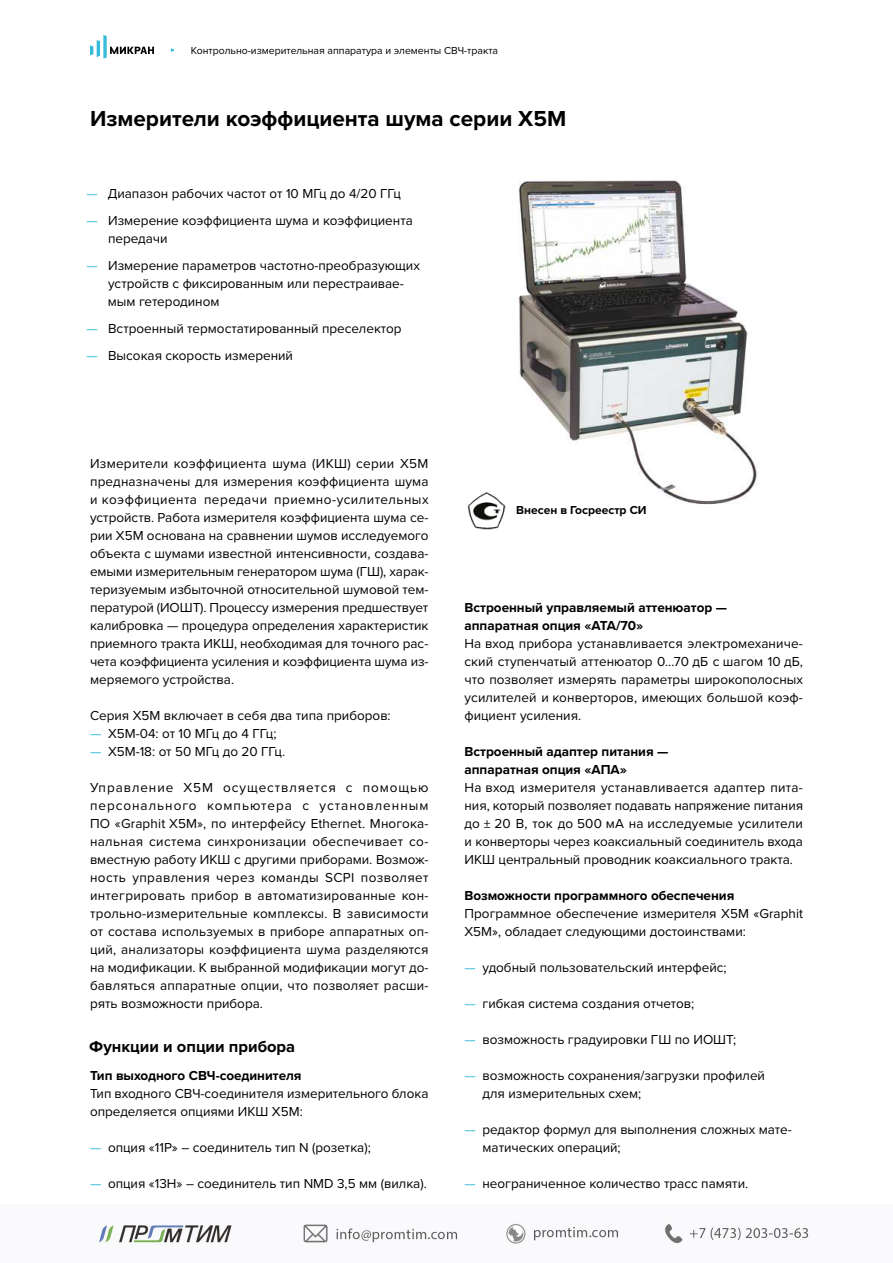
<style>
.page{position:relative;width:893px;height:1263px;background:#fff}
.page>*{position:absolute;margin:0;border:0;box-sizing:border-box;transform-origin:0 0}
.t1{font:700 22.5px "Proxima Nova";color:#000}
.t2{font:700 16.5px "Proxima Nova";color:#000}
.t3{font:13.5px/18px "Proxima Nova";color:#000}
.t4{font:700 13.5px/18px "Proxima Nova";color:#000}
.t5{font:700 12px "Proxima Nova";color:#000}
.t6{font:10.5px "Proxima Nova";color:#000}
.s1{color:#34bbda}
</style>
<div class="page">
<img style="left:518px;top:180px;width:240px;height:325px">
<img style="left:467px;top:492px;width:39px;height:38px">
<svg style="left:90px;top:35px;width:64px;height:23px"></svg>
<img style="left:99px;top:1223px;width:710px;height:21px">
<p class="t6" style="left:191px;top:46px;width:309px">Контрольно-измерительная аппаратура и элементы СВЧ-тракта</p>
<h1 class="t1" style="left:90px;top:109px;width:478px">Измерители коэффициента шума серии Х5М</h1>
<p class="t3" style="left:87px;top:185px;width:316px"><span class="s1">—</span> Диапазон рабочих частот от 10 МГц до 4/20 ГГц</p>
<p class="t3" style="left:108px;top:212px;width:306px;text-indent:-21px"><span class="s1">—</span> Измерение коэффициента шума и коэффициента передачи</p>
<p class="t3" style="left:108px;top:257px;width:313px;text-indent:-21px"><span class="s1">—</span> Измерение параметров частотно-преобразующих устройств с фиксированным или перестраивае&shy;мым гетеродином</p>
<p class="t3" style="left:87px;top:320px;width:317px"><span class="s1">—</span> Встроенный термостатированный преселектор</p>
<p class="t3" style="left:87px;top:347px;width:208px"><span class="s1">—</span> Высокая скорость измерений</p>
<p class="t3" style="left:90px;top:455px;width:340px;text-align:justify">Измерители коэффициента шума (ИКШ) серии Х5М предназначены для измерения коэффициента шума и коэффициента передачи приемно-усилительных устройств. Работа измерителя коэффициента шума се&shy;рии Х5М основана на сравнении шумов исследуемого объекта с шумами известной интенсивности, создава&shy;емыми измерительным генератором шума (ГШ), харак&shy;теризуемым избыточной относительной шумовой тем&shy;пературой (ИОШТ). Процессу измерения предшествует калибровка — процедура определения характеристик приемного тракта ИКШ, необходимая для точного рас&shy;чета коэффициента усиления и коэффициента шума из&shy;меряемого устройства.</p>
<p class="t3" style="left:90px;top:707px;width:302px">Серия Х5М включает в себя два типа приборов:</p>
<p class="t3" style="left:90px;top:725px;width:188px"><span class="s1">—</span> Х5М-04: от 10 МГц до 4 ГГц;</p>
<p class="t3" style="left:90px;top:743px;width:197px"><span class="s1">—</span> Х5М-18: от 50 МГц до 20 ГГц.</p>
<p class="t3" style="left:90px;top:779px;width:340px;text-align:justify">Управление Х5М осуществляется с помощью персонального компьютера с установленным ПО «Graphit Х5M», по интерфейсу Ethernet. Многока&shy;нальная система синхронизации обеспечивает со&shy;вместную работу ИКШ с другими приборами. Возмож&shy;ность управления через команды SCPI позволяет интегрировать прибор в автоматизированные кон&shy;трольно-измерительные комплексы. В зависимости от состава используемых в приборе аппаратных оп&shy;ций, анализаторы коэффициента шума разделяются на модификации. К выбранной модификации могут до&shy;бавляться аппаратные опции, что позволяет расши&shy;рять возможности прибора.</p>
<p class="t2" style="left:89px;top:1040px;width:207px">Функции и опции прибора</p>
<p class="t4" style="left:90px;top:1067px;width:213px">Тип выходного СВЧ-соединителя</p>
<p class="t3" style="left:90px;top:1085px;width:340px">Тип входного СВЧ-соединителя измерительного блока определяется опциями ИКШ Х5М:</p>
<p class="t3" style="left:90px;top:1139px;width:282px"><span class="s1">—</span> опция «11Р» – соединитель тип N (розетка);</p>
<p class="t3" style="left:90px;top:1175px;width:338px"><span class="s1">—</span> опция «13Н» – соединитель тип NMD 3,5 мм (вилка).</p>
<p class="t5" style="left:516px;top:505px;width:132px">Внесен в Госреестр СИ</p>
<p class="t4" style="left:464px;top:599px;width:264px">Встроенный управляемый аттенюатор — аппаратная опция «АТА/70»</p>
<p class="t3" style="left:464px;top:635px;width:340px;text-align:justify">На вход прибора устанавливается электромеханиче&shy;ский ступенчатый аттенюатор 0…70 дБ с шагом 10 дБ, что позволяет измерять параметры широкополосных усилителей и конверторов, имеющих большой коэф&shy;фициент усиления.</p>
<p class="t4" style="left:464px;top:743px;width:205px">Встроенный адаптер питания — аппаратная опция «АПА»</p>
<p class="t3" style="left:464px;top:779px;width:340px;text-align:justify">На вход измерителя устанавливается адаптер пита&shy;ния, который позволяет подавать напряжение питания до ± 20 В, ток до 500 мА на исследуемые усилители и конверторы через коаксиальный соединитель входа ИКШ центральный проводник коаксиального тракта.</p>
<p class="t4" style="left:464px;top:887px;width:271px">Возможности программного обеспечения</p>
<p class="t3" style="left:464px;top:905px;width:340px">Программное обеспечение измерителя Х5М «Graphit<br>Х5M», обладает следующими достоинствами:</p>
<p class="t3" style="left:464px;top:959px;width:264px"><span class="s1">—</span> удобный пользовательский интерфейс;</p>
<p class="t3" style="left:464px;top:995px;width:231px"><span class="s1">—</span> гибкая система создания отчетов;</p>
<p class="t3" style="left:464px;top:1031px;width:273px"><span class="s1">—</span> возможность градуировки ГШ по ИОШТ;</p>
<p class="t3" style="left:482px;top:1067px;width:284px;text-indent:-18px"><span class="s1">—</span> возможность сохранения/загрузки профилей для измерительных схем;</p>
<p class="t3" style="left:482px;top:1121px;width:311px;text-indent:-18px"><span class="s1">—</span> редактор формул для выполнения сложных мате&shy;матических операций;</p>
<p class="t3" style="left:464px;top:1175px;width:285px"><span class="s1">—</span> неограниченное количество трасс памяти.</p>
</div>
